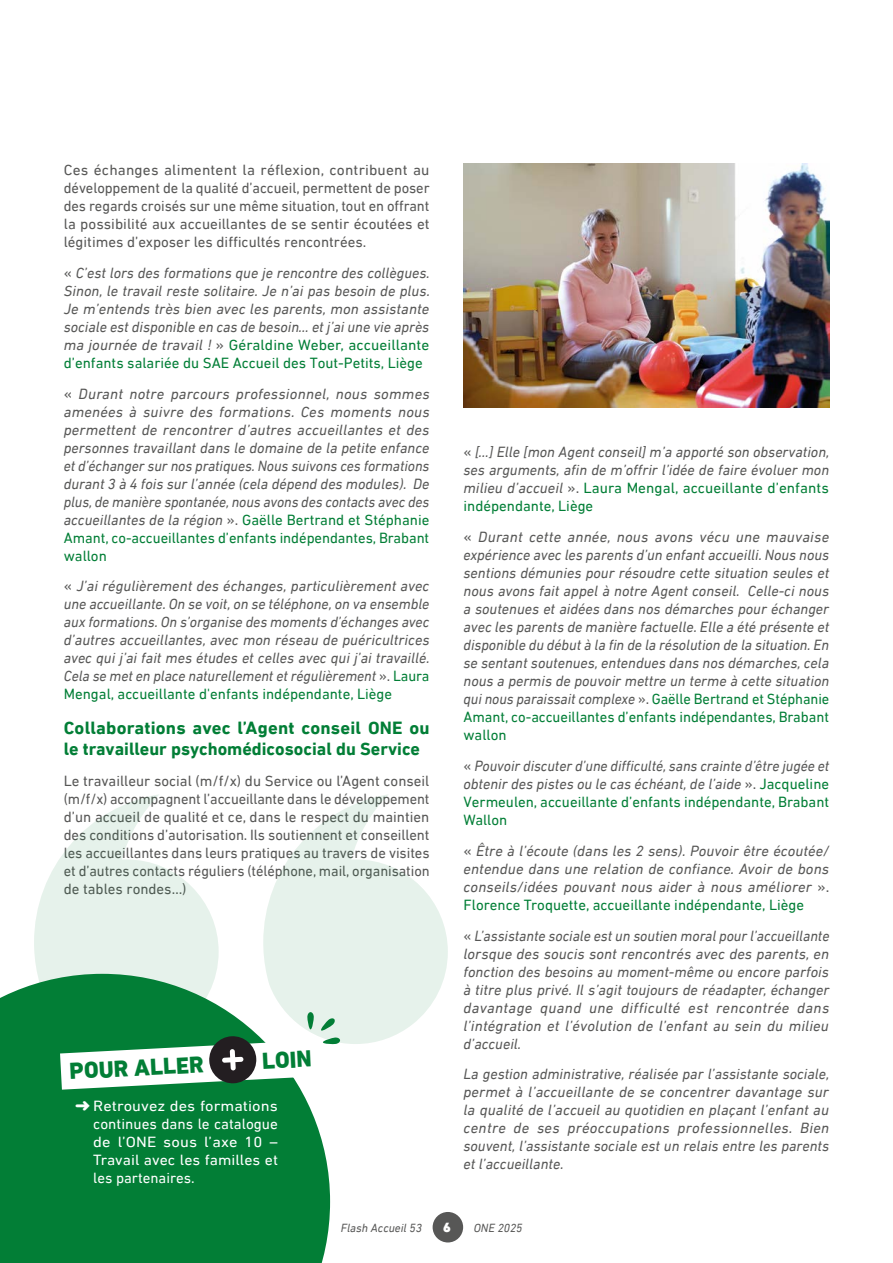
<style>
.page{position:relative;width:893px;height:1263px;background:#fff}
.page>*{position:absolute;margin:0;border:0;box-sizing:border-box;transform-origin:0 0}
.Ressources{font:800 23.4px "DIN Next LT Pro";color:#027e36}
.Sous_titre{font:700 18px/21.6px "DIN Next LT Pro";color:#027e36}
.Texte_body{font:italic 15px/18px "DIN Next LT Pro";color:#575756;text-align:justify}
.Texte_body-2{font:15px/18px "DIN Next LT Pro";color:#575756;text-align:justify}
.Liste_à_puce_Santé{font:15px/18px "DIN Next LT Pro";color:#fff;text-align:justify;scale:1.09 1}
.t1{font:900 13.5px "DIN Next LT Pro";color:#fff}
.t2{font:italic 12px "DIN Next LT Pro";color:#575756}
.s1{font-style:normal}
.s2{font-style:normal;color:#027e36}
</style>
<div class="page">
<div style="left:433px;top:1212px;width:30px;height:30px;background:#575756;border-radius:50%"></div>
<div style="left:0;top:984px;width:330px;height:279px;background:#027e36"></div>
<svg style="left:263px;top:794px;width:185px;height:250px;fill:#e6f2eb"></svg>
<svg style="left:34px;top:794px;width:185px;height:250px;fill:#e6f2eb"></svg>
<svg style="left:60px;top:1012px;width:280px;height:78px"></svg>
<img style="left:463px;top:164px;width:366px;height:244px">
<p class="Texte_body-2" style="left:64px;top:161px;width:367px">Ces échanges alimentent la réflexion, contribuent au développement de la qualité d’accueil, permettent de poser des regards croisés sur une même situation, tout en offrant la possibilité aux accueillantes de se sentir écoutées et légitimes d’exposer les difficultés rencontrées.</p>
<p class="Texte_body" style="left:64px;top:263px;width:368px"><span class="s1">«</span> C’est lors des formations que je rencontre des collègues.<br>Sinon, le travail reste solitaire. Je n’ai pas besoin de plus.<br>Je m’entends très bien avec les parents, mon assistante sociale est disponible en cas de besoin… et j’ai une vie après ma journée de travail ! <span class="s1">»</span> <span class="s2">Géraldine Weber, accueillante d’enfants salariée du SAE Accueil des Tout-Petits, Liège</span></p>
<p class="Texte_body" style="left:64px;top:384px;width:367px"><span class="s1">«</span> Durant notre parcours professionnel, nous sommes amenées à suivre des formations. Ces moments nous permettent de rencontrer d’autres accueillantes et des personnes travaillant dans le domaine de la petite enfance et d’échanger sur nos pratiques. Nous suivons ces formations durant 3 à 4 fois sur l’année (cela dépend des modules). De plus, de manière spontanée, nous avons des contacts avec des accueillantes de la région <span class="s1">».</span> <span class="s2">Gaëlle Bertrand et Stéphanie Amant, co-accueillantes d’enfants indépendantes, Brabant wallon</span></p>
<p class="Texte_body" style="left:64px;top:577px;width:368px"><span class="s1">«</span> J’ai régulièrement des échanges, particulièrement avec une accueillante. On se voit, on se téléphone, on va ensemble aux formations. On s’organise des moments d’échanges avec d’autres accueillantes, avec mon réseau de puéricultrices avec qui j’ai fait mes études et celles avec qui j’ai travaillé.<br>Cela se met en place naturellement et régulièrement <span class="s1">».</span> <span class="s2">Laura Mengal, accueillante d'enfants indépendante, Liège</span></p>
<h4 class="Sous_titre" style="left:64px;top:717px;width:367px">Collaborations avec l’Agent conseil ONE ou le travailleur psychomédicosocial du Service</h4>
<p class="Texte_body-2" style="left:64px;top:772px;width:367px">Le travailleur social (m/f/x) du Service ou l’Agent conseil (m/f/x) accompagnent l’accueillante dans le développement d’un accueil de qualité et ce, dans le respect du maintien des conditions d’autorisation. Ils soutiennent et conseillent les accueillantes dans leurs pratiques au travers de visites et d’autres contacts réguliers (téléphone, mail, organisation de tables rondes…)</p>
<p class="Ressources" style="left:69px;top:1057px;width:136px;rotate:-3deg">POUR ALLER</p>
<p class="Ressources" style="left:261px;top:1047px;width:51px;rotate:-3deg">LOIN</p>
<p class="Liste_à_puce_Santé" style="left:93px;top:1096px;width:171px;text-indent:-18px">➜ Retrouvez des formations continues dans le catalogue de l’ONE sous l’axe 10 – Travail avec les familles et les partenaires.</p>
<p class="Texte_body" style="left:463px;top:443px;width:368px"><span class="s1">«</span> […] Elle [mon Agent conseil] m’a apporté son observation, ses arguments, afin de m’offrir l’idée de faire évoluer mon milieu d’accueil <span class="s1">».</span> <span class="s2">Laura Mengal, accueillante d’enfants indépendante, Liège</span></p>
<p class="Texte_body" style="left:463px;top:528px;width:367px"><span class="s1">«</span> Durant cette année, nous avons vécu une mauvaise expérience avec les parents d’un enfant accueilli. Nous nous sentions démunies pour résoudre cette situation seules et nous avons fait appel à notre Agent conseil. Celle-ci nous a soutenues et aidées dans nos démarches pour échanger avec les parents de manière factuelle. Elle a été présente et disponible du début à la fin de la résolution de la situation. En se sentant soutenues, entendues dans nos démarches, cela nous a permis de pouvoir mettre un terme à cette situation qui nous paraissait complexe <span class="s1">».</span> <span class="s2">Gaëlle Bertrand et Stéphanie Amant, co-accueillantes d’enfants indépendantes, Brabant wallon</span></p>
<p class="Texte_body" style="left:463px;top:757px;width:367px"><span class="s1">«</span> Pouvoir discuter d’une difficulté, sans crainte d’être jugée et obtenir des pistes ou le cas échéant, de l’aide <span class="s1">».</span> <span class="s2">Jacqueline Vermeulen, accueillante d’enfants indépendante, Brabant Wallon</span></p>
<p class="Texte_body" style="left:463px;top:841px;width:367px"><span class="s1">«</span> Être à l’écoute (dans les 2 sens). Pouvoir être écoutée/ entendue dans une relation de confiance. Avoir de bons conseils/idées pouvant nous aider à nous améliorer <span class="s1">».<br></span><span class="s2">Florence Troquette, accueillante indépendante, Liège</span></p>
<p class="Texte_body" style="left:463px;top:926px;width:367px"><span class="s1">«</span> L’assistante sociale est un soutien moral pour l’accueillante lorsque des soucis sont rencontrés avec des parents, en fonction des besoins au moment-même ou encore parfois à titre plus privé. Il s’agit toujours de réadapter, échanger davantage quand une difficulté est rencontrée dans l’intégration et l’évolution de l’enfant au sein du milieu d’accueil.</p>
<p class="Texte_body" style="left:463px;top:1065px;width:368px">La gestion administrative, réalisée par l’assistante sociale, permet à l’accueillante de se concentrer davantage sur la qualité de l’accueil au quotidien en plaçant l’enfant au centre de ses préoccupations professionnelles. Bien souvent, l’assistante sociale est un relais entre les parents et l’accueillante.</p>
<p class="t2" style="left:341px;top:1221px;width:83px">Flash Accueil 53</p>
<p class="t1" style="left:443px;top:1219px;width:9px">6</p>
<p class="t2" style="left:474px;top:1221px;width:50px">ONE 2025</p>
</div>
